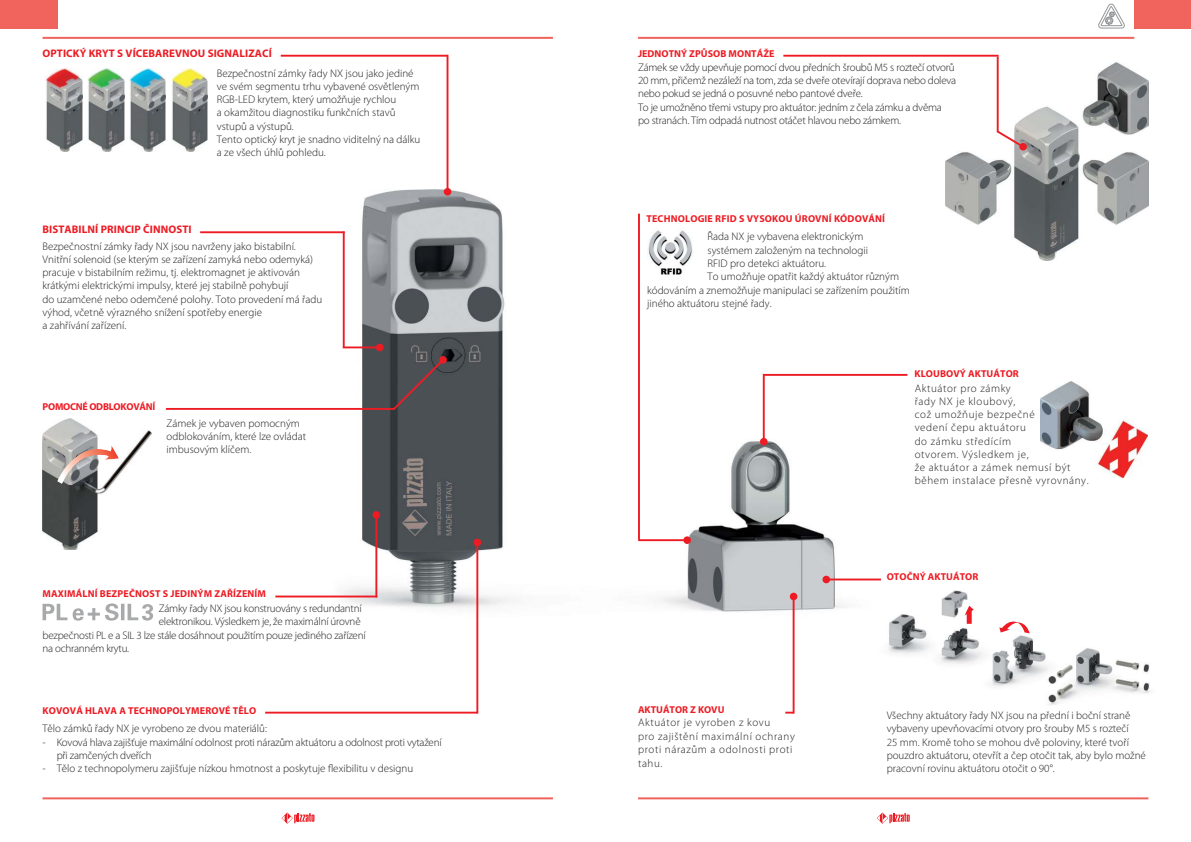
<style>
.page{position:relative;width:1191px;height:842px;background:#fff}
.page>*{position:absolute;margin:0;border:0;box-sizing:border-box;transform-origin:0 0}
.t1{font:300 11px/13.2px "Myriad Pro";color:#221f1f}
.t2{font:300 11px/13.2px "Myriad Pro";letter-spacing:-.02em;color:#221f1f}
.t3{font:300 11px/13.2px "Myriad Pro";letter-spacing:.055em;color:#221f1f}
.t4{font:700 11px "Myriad Pro";letter-spacing:.005em;color:#ed1c24}
.t5{font:700 10px "Myriad Pro";letter-spacing:.01em;color:#ed1c24}
.t6{font:700 10px "Myriad Pro";letter-spacing:-.025em;color:#ed1c24}
</style>
<div class="page">
<img style="left:945px;top:62px;width:203px;height:198px">
<img style="left:310px;top:190px;width:578px;height:494px">
<img style="left:46px;top:69px;width:36px;height:83px">
<img style="left:87px;top:69px;width:37px;height:83px">
<img style="left:129px;top:69px;width:37px;height:83px">
<img style="left:171px;top:69px;width:37px;height:83px">
<img style="left:43px;top:418px;width:108px;height:132px">
<svg style="left:43px;top:603px;width:110px;height:18px"></svg>
<img style="left:1040px;top:381px;width:107px;height:97px">
<img style="left:689px;top:229px;width:5px;height:45px">
<svg style="left:877px;top:812px;width:32px;height:12px"></svg>
<svg style="left:281px;top:812px;width:33px;height:12px"></svg>
<div style="left:1134px;top:0;width:57px;height:28px;background:#f1635d"></div>
<div style="left:0;top:0;width:57px;height:28px;background:#f1635d"></div>
<svg style="left:1098px;top:4px;width:26px;height:25px"></svg>
<hr style="left:43px;top:797px;width:510px;height:2px;background:#f1635d">
<hr style="left:638px;top:797px;width:510px;height:2px;background:#f1635d">
<hr style="left:43px;top:37px;width:510px;height:2px;background:#f1635d">
<hr style="left:638px;top:37px;width:496px;height:2px;background:#f1635d">
<img style="left:876px;top:590px;width:275px;height:115px">
<div style="left:966px;top:611px;width:5px;height:13px;background:#ed1c24"></div>
<svg style="left:964px;top:606px;width:9px;height:9px"></svg>
<svg style="left:999px;top:621px;width:30px;height:12px"></svg>
<img style="left:57px;top:445px;width:62px;height:39px">
<hr style="left:476px;top:542px;width:2px;height:172px;background:#ed1c24">
<div style="left:473px;top:539px;width:8px;height:7px;background:#ed1c24;border-radius:50%"></div>
<hr style="left:375px;top:515px;width:2px;height:82px;background:#ed1c24">
<div style="left:372px;top:511px;width:8px;height:8px;background:#ed1c24;border-radius:50%"></div>
<svg style="left:391px;top:356px;width:56px;height:56px;background:#504a4e"></svg>
<hr style="left:446px;top:55px;width:2px;height:137px;background:#ed1c24">
<div style="left:444px;top:188px;width:7px;height:8px;background:#ed1c24;border-radius:50%"></div>
<hr style="left:343px;top:346px;width:37px;height:2px;background:#ed1c24">
<div style="left:376px;top:344px;width:7px;height:7px;background:#ed1c24;border-radius:50%"></div>
<hr style="left:281px;top:55px;width:166px;height:2px;background:#ed1c24">
<hr style="left:200px;top:231px;width:145px;height:2px;background:#ed1c24">
<hr style="left:166px;top:408px;width:228px;height:2px;background:#ed1c24">
<hr style="left:343px;top:231px;width:2px;height:116px;background:#ed1c24">
<hr style="left:275px;top:595px;width:102px;height:2px;background:#ed1c24">
<hr style="left:265px;top:712px;width:212px;height:2px;background:#ed1c24">
<hr style="left:792px;top:596px;width:2px;height:118px;background:#ed1c24">
<div style="left:790px;top:593px;width:7px;height:7px;background:#ed1c24;border-radius:50%"></div>
<hr style="left:763px;top:374px;width:1px;height:68px;background:#ed1c24">
<div style="left:760px;top:438px;width:7px;height:7px;background:#ed1c24;border-radius:50%"></div>
<svg style="left:637px;top:212px;width:52px;height:330px"></svg>
<div style="left:683px;top:536px;width:8px;height:8px;background:#ed1c24;border-radius:50%"></div>
<hr style="left:826px;top:578px;width:55px;height:2px;background:#ed1c24">
<div style="left:822px;top:576px;width:8px;height:7px;background:#ed1c24;border-radius:50%"></div>
<svg style="left:785px;top:712px;width:8px;height:2px"></svg>
<hr style="left:763px;top:374px;width:144px;height:2px;background:#ed1c24">
<hr style="left:996px;top:57px;width:2px;height:75px;background:#ed1c24">
<hr style="left:783px;top:55px;width:215px;height:2px;background:#ed1c24">
<svg style="left:994px;top:129px;width:33px;height:22px"></svg>
<p class="t4" style="left:43px;top:46px;width:231px">OPTICKÝ KRYT S VÍCEBAREVNOU SIGNALIZACÍ</p>
<p class="t1" style="left:217px;top:67px;width:205px">Bezpečnostní zámky řady NX jsou jako jediné ve svém segmentu trhu vybavené osvětleným RGB-LED krytem, který umožňuje rychlou<br>a okamžitou diagnostiku funkčních stavů vstupů a výstupů.<br>Tento optický kryt je snadno viditelný na dálku a ze všech úhlů pohledu.</p>
<p class="t4" style="left:43px;top:223px;width:151px">BISTABILNÍ PRINCIP ČINNOSTI</p>
<p class="t1" style="left:43px;top:240px;width:281px">Bezpečnostní zámky řady NX jsou navrženy jako bistabilní.<br>Vnitřní solenoid (se kterým se zařízení zamyká nebo odemyká) pracuje v bistabilním režimu, tj. elektromagnet je aktivován krátkými elektrickými impulsy, které jej stabilně pohybují<br>do uzamčené nebo odemčené polohy. Toto provedení má řadu výhod, včetně výrazného snížení spotřeby energie<br>a zahřívání zařízení.</p>
<p class="t6" style="left:43px;top:401px;width:114px">POMOCNÉ ODBLOKOVÁNÍ</p>
<p class="t1" style="left:167px;top:417px;width:141px">Zámek je vybaven pomocným odblokováním, které lze ovládat imbusovým klíčem.</p>
<p class="t5" style="left:43px;top:588px;width:225px">MAXIMÁLNÍ BEZPEČNOST S JEDINÝM ZAŘÍZENÍM</p>
<p class="t2" style="left:159px;top:602px;width:204px">Zámky řady NX jsou konstruovány s redundantní</p>
<p class="t2" style="left:159px;top:615px;width:203px">elektronikou. Výsledkem je, že maximální úrovně</p>
<p class="t2" style="left:43px;top:629px;width:325px">bezpečnosti PL e a SIL 3 lze stále dosáhnout použitím pouze jediného zařízení</p>
<p class="t2" style="left:43px;top:642px;width:88px">na ochranném krytu.</p>
<p class="t5" style="left:43px;top:704px;width:215px">KOVOVÁ HLAVA A TECHNOPOLYMEROVÉ TĚLO</p>
<p class="t1" style="left:43px;top:722px;width:226px">Tělo zámků řady NX je vyrobeno ze dvou materiálů:</p>
<p class="t2" style="left:57px;top:736px;width:386px;text-indent:-14px">- Kovová hlava zajišťuje maximální odolnost proti nárazům aktuátoru a odolnost proti vytažení při zamčených dveřích</p>
<p class="t1" style="left:43px;top:762px;width:372px">- Tělo z technopolymeru zajišťuje nízkou hmotnost a poskytuje flexibilitu v designu</p>
<p class="t5" style="left:638px;top:47px;width:138px">JEDNOTNÝ ZPŮSOB MONTÁŽE</p>
<p class="t2" style="left:638px;top:61px;width:320px">Zámek se vždy upevňuje pomocí dvou předních šroubů M5 s roztečí otvorů 20 mm, přičemž nezáleží na tom, zda se dveře otevírají doprava nebo doleva nebo pokud se jedná o posuvné nebo pantové dveře.<br>To je umožněno třemi vstupy pro aktuátor: jedním z čela zámku a dvěma po stranách. Tím odpadá nutnost otáčet hlavou nebo zámkem.</p>
<p class="t5" style="left:646px;top:213px;width:240px">TECHNOLOGIE RFID S VYSOKOU ÚROVNÍ KÓDOVÁNÍ</p>
<p class="t1" style="left:707px;top:230px;width:193px">Řada NX je vybavena elektronickým systémem založeným na technologii<br>RFID pro detekci aktuátoru.<br>To umožňuje opatřit každý aktuátor různým</p>
<p class="t1" style="left:647px;top:284px;width:264px">kódováním a znemožňuje manipulaci se zařízením použitím jiného aktuátoru stejné řady.</p>
<p class="t5" style="left:914px;top:367px;width:106px">KLOUBOVÝ AKTUÁTOR</p>
<p class="t3" style="left:914px;top:382px;width:175px">Aktuátor pro zámky<br>řady NX je kloubový,<br>což umožňuje bezpečné<br>vedení čepu aktuátoru<br>do zámku středícím<br>otvorem. Výsledkem je,<br>že aktuátor a zámek nemusí být během instalace přesně vyrovnány.</p>
<p class="t5" style="left:638px;top:703px;width:88px">AKTUÁTOR Z KOVU</p>
<p class="t3" style="left:638px;top:716px;width:158px;line-height:13.5px">Aktuátor je vyroben z kovu<br>pro zajištění maximální ochrany proti nárazům a odolnosti proti tahu.</p>
<p class="t5" style="left:886px;top:571px;width:93px">OTOČNÝ AKTUÁTOR</p>
<p class="t1" style="left:886px;top:709px;width:261px">Všechny aktuátory řady NX jsou na přední i boční straně vybaveny upevňovacími otvory pro šrouby M5 s roztečí<br>25 mm. Kromě toho se mohou dvě poloviny, které tvoří pouzdro aktuátoru, otevřít a čep otočit tak, aby bylo možné pracovní rovinu aktuátoru otočit o 90°.</p>
</div>
